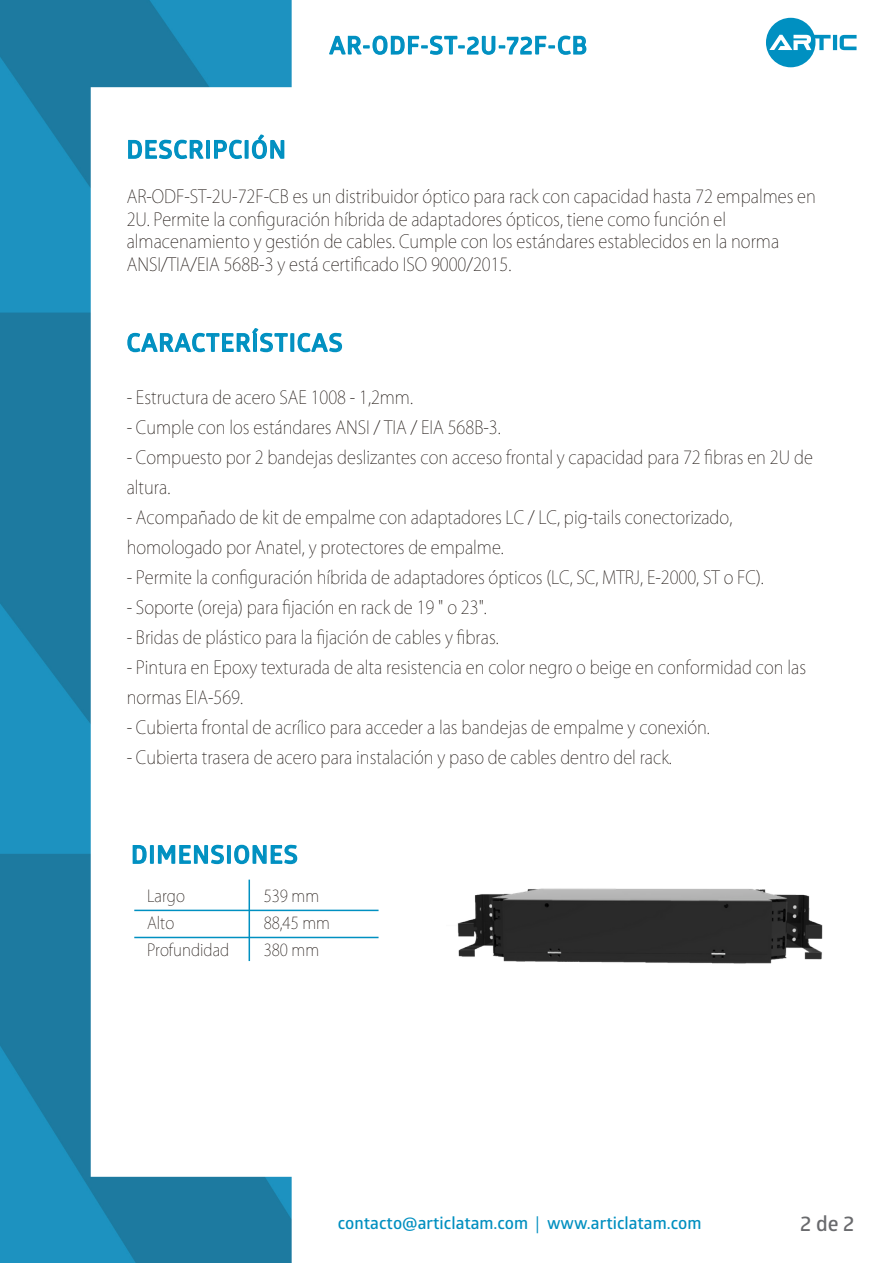
<style>
.page{position:relative;width:893px;height:1263px;background:#fff}
.page>*{position:absolute;margin:0;border:0;box-sizing:border-box;transform-origin:0 0}
.t1{font:24.15px "Glober Bold Free";letter-spacing:.05em;color:#0090c1}
.t2{font:24px "Glober Bold Free";letter-spacing:.05em;color:#0090c1}
.t3{font:21px "Glober Bold Free";color:#696a6d}
.t4{font:200 18px/22.5px "Koz Go Pr 6 N";color:#211915;scale:.92 1}
.t5{font:16.95px "Glober Bold Free";color:#008fc0}
.t6{font:200 16.5px "Koz Go Pr 6 N";color:#211915;scale:.92 1}
.s1{font-family:"Myriad Pro"}
</style>
<div class="page">
<img style="left:0;top:0;width:857px;height:1263px">
<svg style="left:328px;top:0;width:259px;height:62px"></svg>
<svg style="left:127px;top:134px;width:158px;height:30px"></svg>
<svg style="left:127px;top:327px;width:216px;height:33px"></svg>
<hr style="left:833px;top:35px;width:4px;height:15px;background:#0090c1">
<svg style="left:839px;top:35px;width:17px;height:15px"></svg>
<svg style="left:766px;top:18px;width:64px;height:49px"></svg>
<svg style="left:132px;top:844px;width:166px;height:21px"></svg>
<hr style="left:134px;top:910px;width:244px;height:1px;background:#0090c1">
<hr style="left:134px;top:937px;width:244px;height:1px;background:#0090c1">
<hr style="left:248px;top:880px;width:2px;height:81px;background:#0090c1">
<img style="left:446px;top:756px;width:389px;height:309px">
<h2 class="t2" style="left:329px;top:29px;width:259px">AR-ODF-ST-2U-72F-CB</h2>
<h1 class="t1" style="left:127px;top:133px;width:161px">DESCRIPCIÓN</h1>
<p class="t4" style="left:127px;top:186px;width:750px">AR-ODF-ST-2U-72F-CB es un distribuidor óptico para rack con capacidad hasta 72 empalmes en 2U. Permite la configuración híbrida de adaptadores ópticos, tiene como función el almacenamiento y gestión de cables. Cumple con los estándares establecidos en la norma ANSI/TIA/EIA 568B-3 y está certificado ISO 9000/2015.</p>
<h1 class="t1" style="left:127px;top:326px;width:217px">CARACTERÍSTICAS</h1>
<p class="t4" style="left:127px;top:386px;width:313px">- Estructura de acero SAE 1008 - 1,2mm.</p>
<p class="t4" style="left:127px;top:416px;width:408px">- Cumple con los estándares ANSI / TIA / EIA 568B-3.</p>
<p class="t4" style="left:127px;top:443px;width:747px;line-height:30px">- Compuesto por 2 bandejas deslizantes con acceso frontal y capacidad para 72 fibras en 2U de altura.</p>
<p class="t4" style="left:127px;top:503px;width:660px;line-height:30px">- Acompañado de kit de empalme con adaptadores LC / LC, pig-tails conectorizado, homologado por Anatel, y protectores de empalme.</p>
<p class="t4" style="left:127px;top:566px;width:694px">- Permite la configuración híbrida de adaptadores ópticos (LC, SC, MTRJ, E-2000, ST o FC).</p>
<p class="t4" style="left:127px;top:596px;width:393px">- Soporte (oreja) para fijación en rack de 19 " o 23".</p>
<p class="t4" style="left:127px;top:626px;width:406px">- Bridas de plástico para la fijación de cables y fibras.</p>
<p class="t4" style="left:127px;top:653px;width:740px;line-height:30px">- Pintura en Epoxy texturada de alta resistencia en color negro o beige en conformidad con las normas EIA-569.</p>
<p class="t4" style="left:127px;top:716px;width:635px">- Cubierta frontal de acrílico para acceder a las bandejas de empalme y conexión.</p>
<p class="t4" style="left:127px;top:746px;width:594px">- Cubierta trasera de acero para instalación y paso de cables dentro del rack.</p>
<h1 class="t1" style="left:131px;top:838px;width:168px">DIMENSIONES</h1>
<p class="t6" style="left:147px;top:887px;width:43px">Largo</p>
<p class="t6" style="left:264px;top:887px;width:62px">539 mm</p>
<p class="t6" style="left:147px;top:914px;width:31px">Alto</p>
<p class="t6" style="left:264px;top:914px;width:74px">88,45 mm</p>
<p class="t6" style="left:147px;top:941px;width:91px">Profundidad</p>
<p class="t6" style="left:264px;top:941px;width:62px">380 mm</p>
<p class="t5" style="left:338px;top:1211px;width:365px">contacto@articlatam.com <span class="s1">|</span> www.articlatam.com</p>
<p class="t3" style="left:800px;top:1208px;width:56px">2 de 2</p>
</div>
